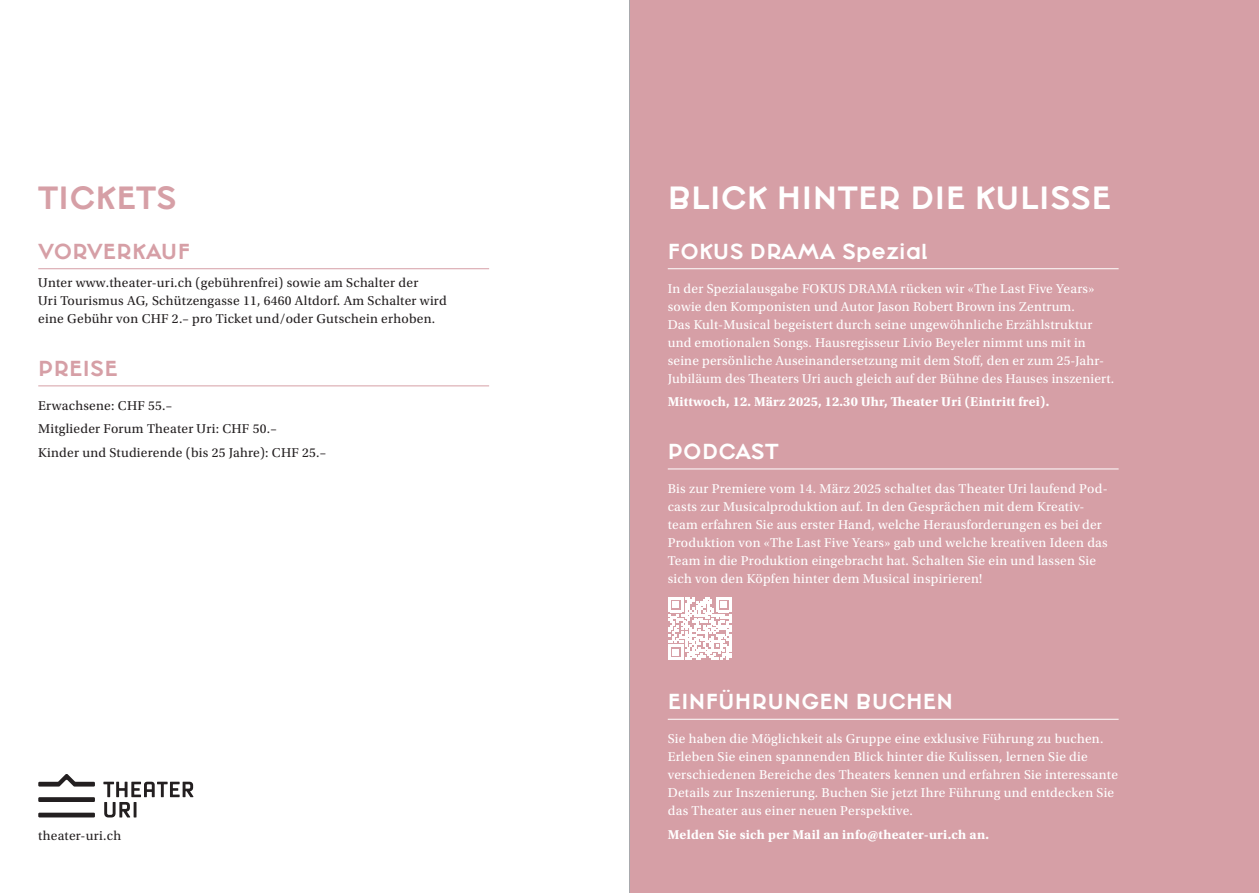
<style>
.page{position:relative;width:1259px;height:893px;background:#fff}
.page>*{position:absolute;margin:0;border:0;box-sizing:border-box;transform-origin:0 0}
.t1{font:30px "Broadacre Medium 0";letter-spacing:.02em;color:#fff}
.t2{font:30px "Broadacre Medium 0";letter-spacing:.005em;color:#d69fa6}
.t3{font:20.25px "Broadacre Medium 0";letter-spacing:.02em;color:#fff}
.t4{font:20.25px "Broadacre Medium 0";letter-spacing:-.01em;color:#d69fa6}
.t5{font:20.25px "Broadacre Medium 0";letter-spacing:.02em;color:#d69fa6}
.t6{font:13.5px/18px "Utopia Std";letter-spacing:.02em;color:#fff}
.t7{font:13.5px/18px "Utopia Std";letter-spacing:.02em;color:#231f20}
.t8{font:700 13.5px "Utopia Std";letter-spacing:.015em;color:#fff}
</style>
<div class="page">
<div style="left:630px;top:0;width:629px;height:893px;background:#d69fa6"></div>
<hr style="left:38px;top:268px;width:451px;height:1px;background:#d69fa6">
<hr style="left:38px;top:385px;width:451px;height:1px;background:#d69fa6">
<div style="left:38px;top:797px;width:57px;height:5px;background:#231f20"></div>
<hr style="left:38px;top:813px;width:57px;height:4px;background:#231f20">
<svg style="left:103px;top:782px;width:90px;height:35px"></svg>
<svg style="left:38px;top:774px;width:57px;height:13px"></svg>
<hr style="left:668px;top:268px;width:450px;height:1px;background:#fff">
<hr style="left:668px;top:469px;width:450px;height:1px;background:#fff">
<hr style="left:668px;top:719px;width:450px;height:1px;background:#fff">
<svg style="left:668px;top:597px;width:63px;height:63px"></svg>
<hr style="left:629px;top:0;width:1px;height:893px;background:#a8a9ad">
<h1 class="t2" style="left:38px;top:178px;width:140px">TICKETS</h1>
<h2 class="t4" style="left:38px;top:238px;width:153px">VORVERKAUF</h2>
<p class="t7" style="left:38px;top:274px;width:410px">Unter www.theater-uri.ch (gebührenfrei) sowie am Schalter der<br>Uri Tourismus AG, Schützengasse 11, 6460 Altdorf. Am Schalter wird eine Gebühr von CHF 2.– pro Ticket und/oder Gutschein erhoben.</p>
<h2 class="t5" style="left:38px;top:355px;width:81px">PREISE</h2>
<p class="t7" style="left:38px;top:394px;width:289px;line-height:23.5px">Erwachsene: CHF 55.–<br>Mitglieder Forum Theater Uri: CHF 50.–<br>Kinder und Studierende (bis 25 Jahre): CHF 25.–</p>
<p class="t7" style="left:38px;top:827px;width:84px">theater-uri.ch</p>
<h1 class="t1" style="left:668px;top:178px;width:445px">BLICK HINTER DIE KULISSE</h1>
<h2 class="t3" style="left:668px;top:238px;width:262px">FOKUS DRAMA Spezial</h2>
<p class="t6" style="left:668px;top:280px;width:448px">In der Spezialausgabe FOKUS DRAMA rücken wir «The Last Five Years» sowie den Komponisten und Autor Jason Robert Brown ins Zentrum.<br>Das Kult-Musical begeistert durch seine ungewöhnliche Erzählstruktur und emotionalen Songs. Hausregisseur Livio Beyeler nimmt uns mit in seine persönliche Auseinandersetzung mit dem Stoff, den er zum 25-Jahr-Jubiläum des Theaters Uri auch gleich auf der Bühne des Hauses inszeniert.</p>
<p class="t8" style="left:668px;top:394px;width:383px">Mittwoch, 12. März 2025, 12.30 Uhr, Theater Uri (Eintritt frei).</p>
<h2 class="t3" style="left:668px;top:438px;width:112px">PODCAST</h2>
<p class="t6" style="left:668px;top:480px;width:441px">Bis zur Premiere vom 14. März 2025 schaltet das Theater Uri laufend Pod&shy;casts zur Musicalproduktion auf. In den Gesprächen mit dem Kreativ&shy;team erfahren Sie aus erster Hand, welche Herausforderungen es bei der Produktion von «The Last Five Years» gab und welche kreativen Ideen das Team in die Produktion eingebracht hat. Schalten Sie ein und lassen Sie sich von den Köpfen hinter dem Musical inspirieren!</p>
<h2 class="t3" style="left:668px;top:688px;width:287px">EINFÜHRUNGEN BUCHEN</h2>
<p class="t6" style="left:668px;top:730px;width:452px">Sie haben die Möglichkeit als Gruppe eine exklusive Führung zu buchen.<br>Erleben Sie einen spannenden Blick hinter die Kulissen, lernen Sie die verschiedenen Bereiche des Theaters kennen und erfahren Sie interessante Details zur Inszenierung. Buchen Sie jetzt Ihre Führung und entdecken Sie das Theater aus einer neuen Perspektive.</p>
<p class="t8" style="left:668px;top:826px;width:323px">Melden Sie sich per Mail an info@theater-uri.ch an.</p>
</div>
